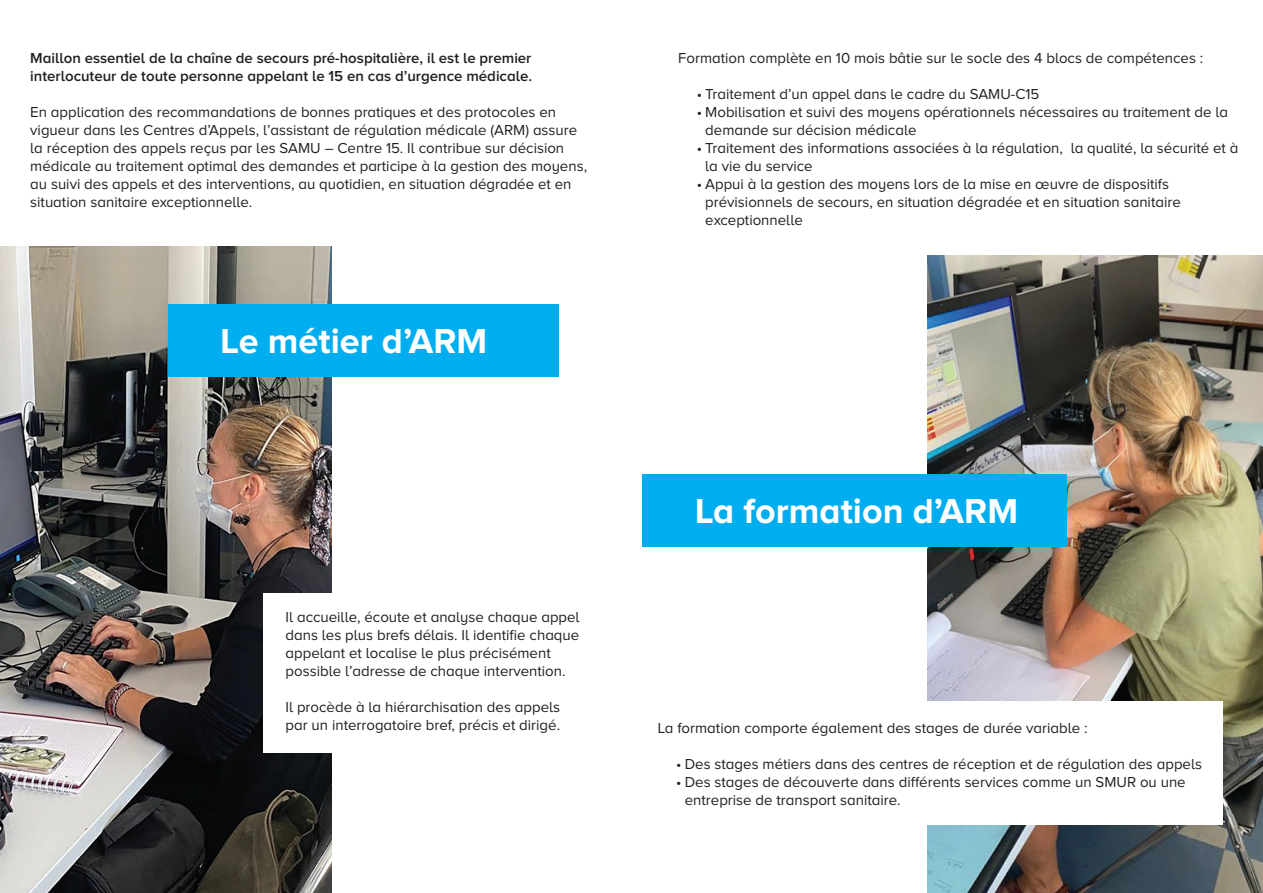
<style>
.page{position:relative;width:1263px;height:893px;background:#fff}
.page>*{position:absolute;margin:0;border:0;box-sizing:border-box;transform-origin:0 0}
.t1{font:700 36px "Proxima Nova A";color:#fff}
.t2{font:15px/18px "Proxima Nova A";color:#231f20}
.t3{font:600 15px/18px "Proxima Nova A";color:#231f20}
</style>
<div class="page">
<img style="left:0;top:247px;width:331px;height:646px">
<img style="left:927px;top:256px;width:336px;height:637px">
<div style="left:264px;top:593px;width:342px;height:160px;background:#fff"></div>
<div style="left:168px;top:304px;width:391px;height:72px;background:#00aeef"></div>
<div style="left:642px;top:474px;width:425px;height:72px;background:#00aeef"></div>
<div style="left:648px;top:702px;width:575px;height:123px;background:#fff"></div>
<p class="t3" style="left:30px;top:49px;width:503px">Maillon essentiel de la chaîne de secours pré-hospitalière, il est le premier interlocuteur de toute personne appelant le 15 en cas d’urgence médicale.</p>
<p class="t2" style="left:30px;top:103px;width:558px">En application des recommandations de bonnes pratiques et des protocoles en vigueur dans les Centres d’Appels, l’assistant de régulation médicale (ARM) assure la réception des appels reçus par les SAMU – Centre 15. Il contribue sur décision médicale au traitement optimal des demandes et participe à la gestion des moyens, au suivi des appels et des interventions, au quotidien, en situation dégradée et en situation sanitaire exceptionnelle.</p>
<h1 class="t1" style="left:221px;top:320px;width:268px">Le métier d’ARM</h1>
<p class="t2" style="left:286px;top:608px;width:296px">Il accueille, écoute et analyse chaque appel dans les plus brefs délais. Il identifie chaque appelant et localise le plus précisément possible l’adresse de chaque intervention.</p>
<p class="t2" style="left:286px;top:698px;width:276px">Il procède à la hiérarchisation des appels par un interrogatoire bref, précis et dirigé.</p>
<p class="t2" style="left:678px;top:49px;width:526px">Formation complète en 10 mois bâtie sur le socle des 4 blocs de compétences :</p>
<p class="t2" style="left:697px;top:85px;width:344px">• Traitement d’un appel dans le cadre du SAMU-C15</p>
<p class="t2" style="left:705px;top:103px;width:524px;text-indent:-9px">• Mobilisation et suivi des moyens opérationnels nécessaires au traitement de la demande sur décision médicale</p>
<p class="t2" style="left:705px;top:139px;width:535px;text-indent:-9px">• Traitement des informations associées à la régulation, la qualité, la sécurité et à la vie du service</p>
<p class="t2" style="left:705px;top:175px;width:477px;text-indent:-9px">• Appui à la gestion des moyens lors de la mise en œuvre de dispositifs prévisionnels de secours, en situation dégradée et en situation sanitaire exceptionnelle</p>
<h1 class="t1" style="left:695px;top:490px;width:325px">La formation d’ARM</h1>
<p class="t2" style="left:658px;top:718px;width:431px">La formation comporte également des stages de durée variable :</p>
<p class="t2" style="left:676px;top:754px;width:527px">• Des stages métiers dans des centres de réception et de régulation des appels</p>
<p class="t2" style="left:685px;top:772px;width:502px;text-indent:-9px">• Des stages de découverte dans différents services comme un SMUR ou une entreprise de transport sanitaire.</p>
</div>
